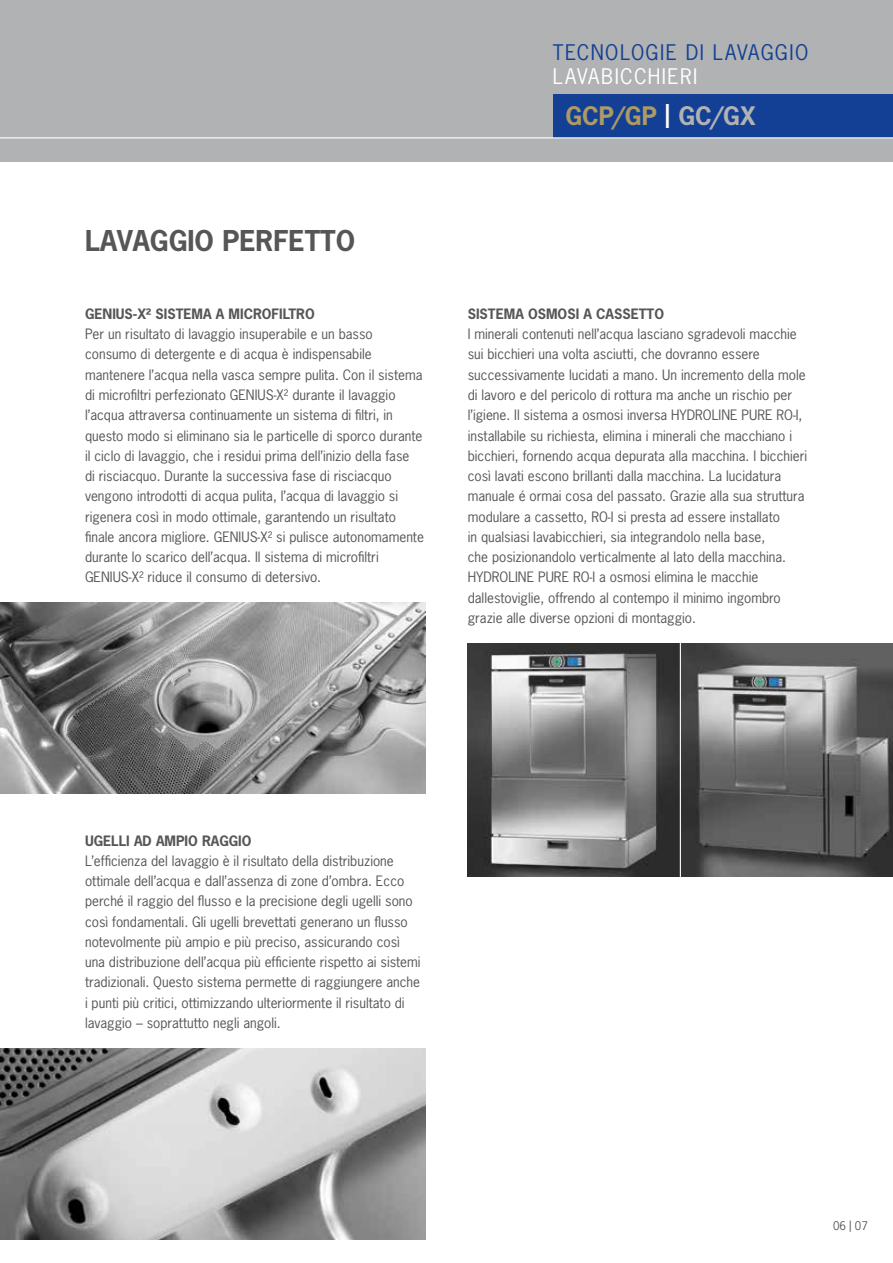
<style>
.page{position:relative;width:893px;height:1263px;background:#fff}
.page>*{position:absolute;margin:0;border:0;box-sizing:border-box;transform-origin:0 0}
.t1{font:700 27px "News Gothic";color:#565656}
.t2{font:700 24px "News Gothic";color:#ae9a63}
.t3{font:20.25px "News Gothic";letter-spacing:.07em;color:#134094}
.t4{font:20.25px "News Gothic";letter-spacing:.07em;color:#fff}
.t5{font:13.5px/20.2px "News Gothic";color:#565656}
.t6{font:700 13.5px "News Gothic";color:#565656}
.t7{font:11.25px "News Gothic";color:#565656}
.s1{color:#fff}
.s2{color:#b1b2b3}
</style>
<div class="page">
<div style="left:0;top:0;width:893px;height:162px;background:#b1b2b3"></div>
<div style="left:553px;top:94px;width:340px;height:43px;background:#134094"></div>
<hr style="left:0;top:137px;width:893px;height:1px;background:#fff">
<img style="left:0;top:602px;width:425px;height:192px">
<img style="left:0;top:1048px;width:425px;height:191px">
<img style="left:468px;top:643px;width:425px;height:234px">
<hr style="left:680px;top:643px;width:1px;height:234px;background:#fff">
<h1 class="t1" style="left:85px;top:223px;width:272px">LAVAGGIO PERFETTO</h1>
<p class="t6" style="left:85px;top:305px;width:231px">GENIUS-X² SISTEMA A MICROFILTRO</p>
<p class="t5" style="left:85px;top:324px;width:340px">Per un risultato di lavaggio insuperabile e un basso consumo di detergente e di acqua è indispensabile mantenere l’acqua nella vasca sempre pulita. Con il sistema di microfiltri perfezionato GENIUS-X² durante il lavaggio l’acqua attraversa continuamente un sistema di filtri, in questo modo si eliminano sia le particelle di sporco durante il ciclo di lavaggio, che i residui prima dell’inizio della fase<br>di risciacquo. Durante la successiva fase di risciacquo vengono introdotti di acqua pulita, l’acqua di lavaggio si rigenera così in modo ottimale, garantendo un risultato finale ancora migliore. GENIUS-X² si pulisce autonomamente durante lo scarico dell’acqua. Il sistema di microfiltri GENIUS-X² riduce il consumo di detersivo.</p>
<h3 class="t3" style="left:553px;top:39px;width:257px">TECNOLOGIE DI LAVAGGIO</h3>
<h3 class="t4" style="left:553px;top:64px;width:146px">LAVABICCHIERI</h3>
<h2 class="t2" style="left:566px;top:100px;width:192px">GCP/GP <span class="s1">|</span> <span class="s2">GC/GX</span></h2>
<p class="t6" style="left:468px;top:305px;width:198px">SISTEMA OSMOSI A CASSETTO</p>
<p class="t5" style="left:468px;top:324px;width:341px">I minerali contenuti nell’acqua lasciano sgradevoli macchie sui bicchieri una volta asciutti, che dovranno essere successivamente lucidati a mano. Un incremento della mole di lavoro e del pericolo di rottura ma anche un rischio per l’igiene. Il sistema a osmosi inversa HYDROLINE PURE RO-I, installabile su richiesta, elimina i minerali che macchiano i bicchieri, fornendo acqua depurata alla macchina. I bicchieri così lavati escono brillanti dalla macchina. La lucidatura manuale é ormai cosa del passato. Grazie alla sua struttura modulare a cassetto, RO-I si presta ad essere installato<br>in qualsiasi lavabicchieri, sia integrandolo nella base,<br>che posizionandolo verticalmente al lato della macchina.<br>HYDROLINE PURE RO-I a osmosi elimina le macchie dallestoviglie, offrendo al contempo il minimo ingombro grazie alle diverse opzioni di montaggio.</p>
<p class="t6" style="left:85px;top:831px;width:168px">UGELLI AD AMPIO RAGGIO</p>
<p class="t5" style="left:85px;top:850px;width:337px">L’efficienza del lavaggio è il risultato della distribuzione ottimale dell’acqua e dall’assenza di zone d’ombra. Ecco perché il raggio del flusso e la precisione degli ugelli sono così fondamentali. Gli ugelli brevettati generano un flusso notevolmente più ampio e più preciso, assicurando così una distribuzione dell’acqua più efficiente rispetto ai sistemi tradizionali. Questo sistema permette di raggiungere anche i punti più critici, ottimizzando ulteriormente il risultato di lavaggio – soprattutto negli angoli.</p>
<p class="t7" style="left:833px;top:1219px;width:36px">06 | 07</p>
</div>
